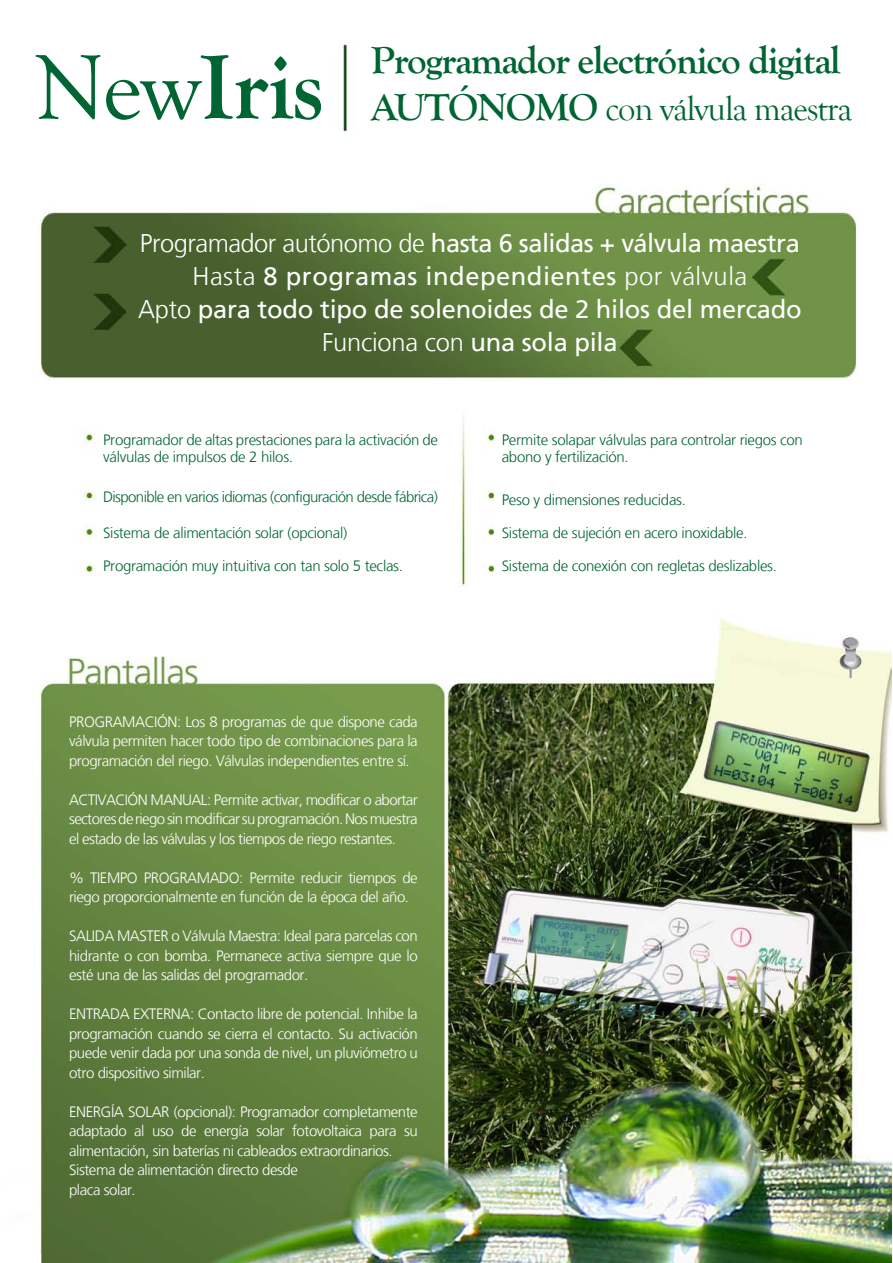
<style>
.page{position:relative;width:893px;height:1263px;background:#fff}
.page>*{position:absolute;margin:0;border:0;box-sizing:border-box;transform-origin:0 0}
.t1{font:700 94.5px "Goudy Old Style T";color:#006533}
.t2{font:700 39px "Goudy Old Style T";letter-spacing:-.03em;color:#006533}
.t3{font:34.5px "Goudy Old Style T";letter-spacing:-.03em;color:#006533}
.t4{font:300 25.5px "Frutiger";letter-spacing:-.01em;color:#fff}
.t5{font:300 25.5px "Frutiger";letter-spacing:.02em;color:#fff}
.t6{font:300 25.5px "Frutiger";letter-spacing:-.01em;color:#fff}
.t7{font:300 15px/19.5px "Frutiger";letter-spacing:-.03em;color:#fff;text-align:justify}
.t8{font:300 15px/16.5px "Frutiger";letter-spacing:-.02em;color:#006533}
.t9{font:300 15px "Frutiger";letter-spacing:-.04em;color:#006533}
.s1{font-weight:400}
.s2{font-weight:700;font-size:39px}
.s3{font-style:inherit}
</style>
<div class="page">
<img style="left:39px;top:44px;width:853px;height:1219px">
<p class="t1" style="left:35px;top:35px;width:290px"><span class="s1">New</span>Iris</p>
<p class="t2" style="left:371px;top:38px;width:471px">Programador electrónico digital</p>
<p class="t3" style="left:371px;top:90px;width:483px"><span class="s2">AUTÓNOMO</span> con válvula maestra</p>
<p class="t4" style="left:140px;top:228px;width:661px"><span class="s3">Programador autónomo de</span> hasta 6 salidas + válvula maestra</p>
<p class="t5" style="left:192px;top:261px;width:556px"><span class="s3">Hasta</span> 8 programas independientes <span class="s3">por válvula</span></p>
<p class="t4" style="left:138px;top:294px;width:665px"><span class="s3">Apto</span> para todo tipo de solenoides de 2 hilos del mercado</p>
<p class="t6" style="left:322px;top:328px;width:297px">Funciona con <span class="s3">una sola pila</span></p>
<p class="t8" style="left:103px;top:432px;width:336px">Programador de altas prestaciones para la activación de válvulas de impulsos de 2 hilos.</p>
<p class="t9" style="left:103px;top:488px;width:336px">Disponible en varios idiomas (configuración desde fábrica)</p>
<p class="t8" style="left:103px;top:525px;width:246px">Sistema de alimentación solar (opcional)</p>
<p class="t8" style="left:103px;top:558px;width:301px">Programación muy intuitiva con tan solo 5 teclas.</p>
<p class="t7" style="left:69px;top:712px;width:350px">PROGRAMACIÓN: Los 8 programas de que dispone cada válvula permiten hacer todo tipo de combinaciones para la programación del riego. Válvulas independientes entre sí.</p>
<p class="t7" style="left:69px;top:790px;width:350px">ACTIVACIÓN MANUAL: Permite activar, modificar o abortar sectores de riego sin modificar su programación. Nos muestra el estado de las válvulas y los tiempos de riego restantes.</p>
<p class="t7" style="left:69px;top:868px;width:350px">% TIEMPO PROGRAMADO: Permite reducir tiempos de riego proporcionalmente en función de la época del año.</p>
<p class="t7" style="left:69px;top:926px;width:350px">SALIDA MASTER o Válvula Maestra: Ideal para parcelas con hidrante o con bomba. Permanece activa siempre que lo esté una de las salidas del programador.</p>
<p class="t7" style="left:69px;top:1004px;width:350px">ENTRADA EXTERNA: Contacto libre de potencial. Inhibe la programación cuando se cierra el contacto. Su activación puede venir dada por una sonda de nivel, un pluviómetro u otro dispositivo similar.</p>
<p class="t7" style="left:69px;top:1102px;width:350px">ENERGÍA SOLAR (opcional): Programador completamente adaptado al uso de energía solar fotovoltaica para su alimentación, sin baterías ni cableados extraordinarios.</p>
<p class="t7" style="left:69px;top:1160px;width:230px">Sistema de alimentación directo desde</p>
<p class="t7" style="left:69px;top:1180px;width:68px">placa solar.</p>
<p class="t8" style="left:502px;top:432px;width:303px">Permite solapar válvulas para controlar riegos con</p>
<p class="t8" style="left:502px;top:448px;width:129px">abono y fertilización.</p>
<p class="t8" style="left:502px;top:492px;width:186px">Peso y dimensiones reducidas.</p>
<p class="t8" style="left:502px;top:525px;width:247px">Sistema de sujeción en acero inoxidable.</p>
<p class="t8" style="left:502px;top:558px;width:277px">Sistema de conexión con regletas deslizables.</p>
</div>
